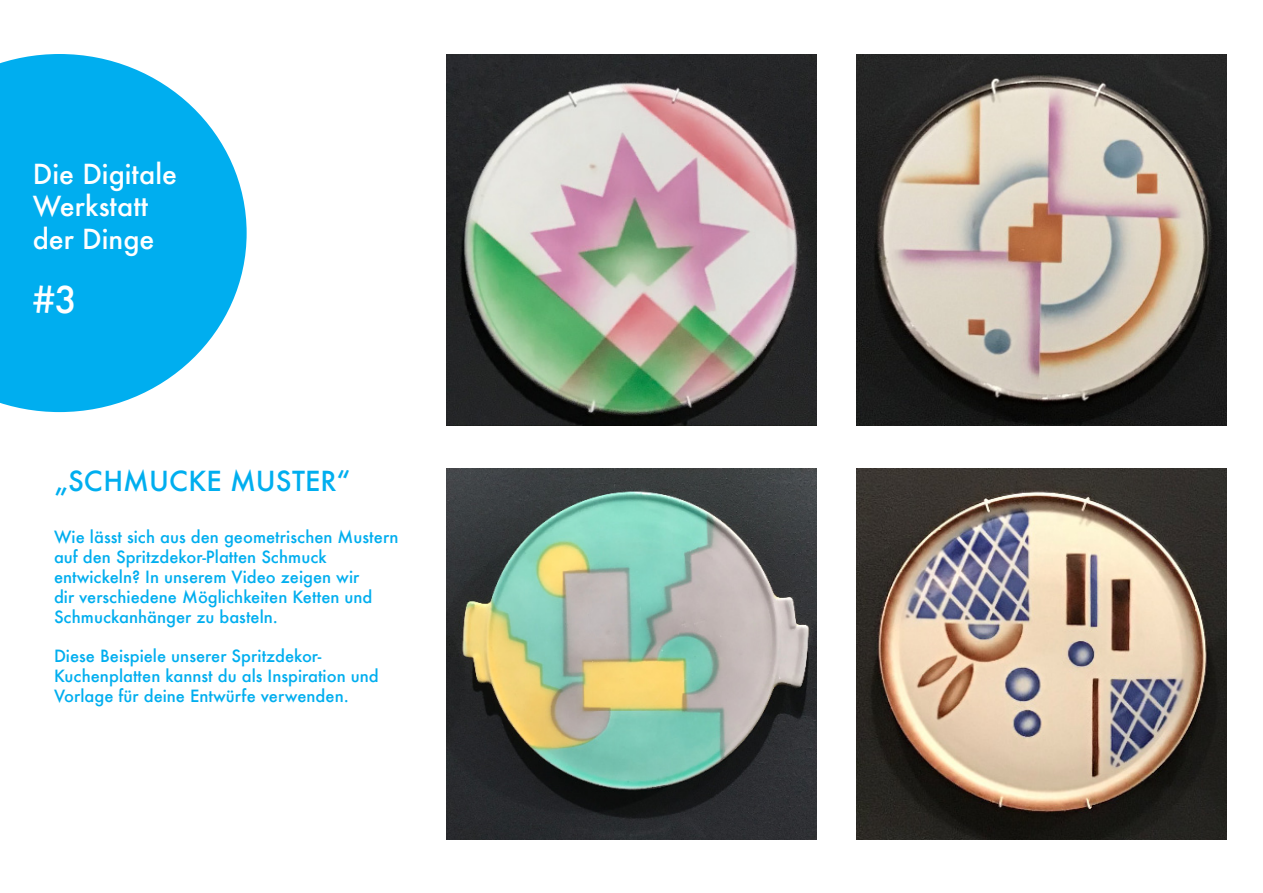
<style>
.page{position:relative;width:1263px;height:893px;background:#fff}
.page>*{position:absolute;margin:0;border:0;box-sizing:border-box;transform-origin:0 0}
.t1{font:500 36px "Futura";color:#fff}
.t2{font:500 27px "Futura";color:#fff}
.t3{font:500 27px "Futura";color:#00aeef}
.t4{font:500 16.5px/19.8px "Futura";color:#00aeef}
</style>
<div class="page">
<img style="left:446px;top:55px;width:371px;height:370px">
<img style="left:856px;top:55px;width:371px;height:370px">
<img style="left:446px;top:469px;width:370px;height:370px">
<img style="left:856px;top:469px;width:371px;height:370px">
<svg style="left:0;top:54px;width:247px;height:358px;fill:#00aeef"></svg>
<p class="t2" style="left:33px;top:155px;width:146px">Die Digitale</p>
<p class="t2" style="left:33px;top:188px;width:117px">Werkstatt</p>
<p class="t2" style="left:33px;top:220px;width:123px">der Dinge</p>
<p class="t1" style="left:33px;top:275px;width:46px">#3</p>
<p class="t3" style="left:54px;top:463px;width:298px">„SCHMUCKE MUSTER“</p>
<p class="t4" style="left:54px;top:527px;width:346px">Wie lässt sich aus den geometrischen Mustern auf den Spritzdekor-Platten Schmuck</p>
<p class="t4" style="left:54px;top:567px;width:320px">entwickeln? In unserem Video zeigen wir dir verschiedene Möglichkeiten Ketten und<br>Schmuckanhänger zu basteln.</p>
<p class="t4" style="left:54px;top:646px;width:269px">Diese Beispiele unserer Spritzdekor-</p>
<p class="t4" style="left:54px;top:666px;width:326px">Kuchenplatten kannst du als Inspiration und<br>Vorlage für deine Entwürfe verwenden.</p>
</div>
